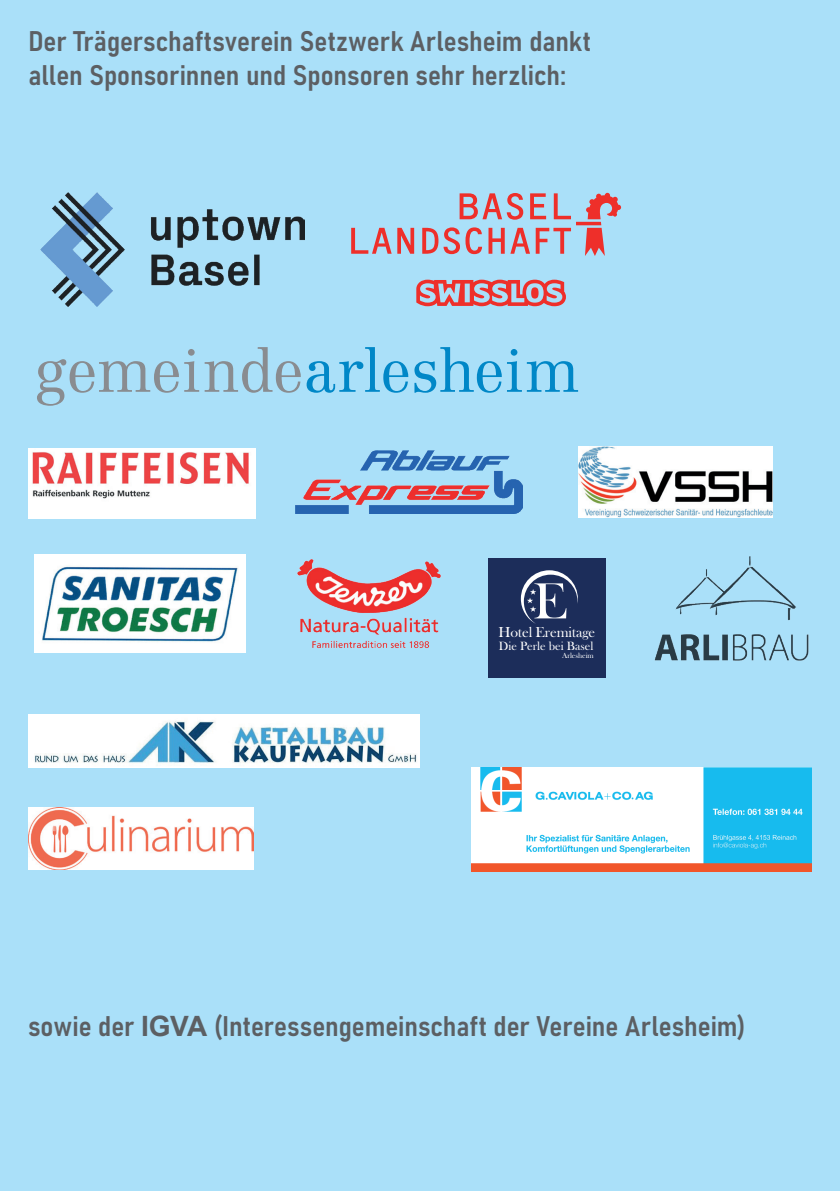
<style>
.page{position:relative;width:840px;height:1191px;background:#fff}
.page>*{position:absolute;margin:0;border:0;box-sizing:border-box;transform-origin:0 0}
.t1{font:52.4px "Bask Old Face";color:#fff;scale:1.04 1}
.t2{font:28px/34px "Bahnschrift";color:#5c5f63}
.t3{font:14.8px "Bask Old Face";color:#fff}
.t4{font:12.4px "Bask Old Face";color:#fff}
.t5{font:7.8px "Bask Old Face";color:#fff}
.s1{font-family:"Arial";font-weight:700}
</style>
<div class="page">
<div style="left:0;top:0;width:839px;height:1191px;background:#aae0f9"></div>
<img style="left:28px;top:714px;width:392px;height:53px">
<div style="left:488px;top:558px;width:117px;height:119px;background:#1c2d5a"></div>
<svg style="left:520px;top:570px;width:57px;height:54px"></svg>
<svg style="left:37px;top:347px;width:263px;height:59px"></svg>
<svg style="left:306px;top:347px;width:102px;height:46px"></svg>
<svg style="left:414px;top:347px;width:163px;height:46px"></svg>
<img style="left:41px;top:193px;width:263px;height:113px">
<svg style="left:459px;top:193px;width:64px;height:27px"></svg>
<svg style="left:530px;top:193px;width:16px;height:26px"></svg>
<svg style="left:553px;top:193px;width:17px;height:26px"></svg>
<svg style="left:351px;top:228px;width:40px;height:26px"></svg>
<svg style="left:397px;top:228px;width:17px;height:26px"></svg>
<svg style="left:488px;top:228px;width:16px;height:26px"></svg>
<svg style="left:510px;top:228px;width:19px;height:26px"></svg>
<svg style="left:535px;top:228px;width:35px;height:26px"></svg>
<svg style="left:422px;top:227px;width:60px;height:27px"></svg>
<svg style="left:585px;top:228px;width:19px;height:28px"></svg>
<svg style="left:586px;top:193px;width:34px;height:26px"></svg>
<hr style="left:575px;top:222px;width:26px;height:3px;background:#ee2f2a">
<svg style="left:416px;top:280px;width:149px;height:26px"></svg>
<img style="left:297px;top:559px;width:144px;height:89px">
<img style="left:35px;top:554px;width:210px;height:98px">
<img style="left:471px;top:767px;width:339px;height:104px">
<img style="left:654px;top:557px;width:155px;height:104px">
<img style="left:28px;top:807px;width:226px;height:63px">
<img style="left:28px;top:448px;width:227px;height:71px">
<img style="left:295px;top:450px;width:227px;height:63px">
<img style="left:578px;top:446px;width:194px;height:71px">
<p class="t2" style="left:28px;top:22px;width:564px">Der Trägerschaftsverein Setzwerk Arlesheim dankt allen Sponsorinnen und Sponsoren sehr herzlich:</p>
<h1 class="t1" style="left:533px;top:572px;width:34px">E</h1>
<p class="t3" style="left:498px;top:624px;width:98px">Hotel Eremitage</p>
<p class="t4" style="left:498px;top:639px;width:96px">Die Perle bei Basel</p>
<p class="t5" style="left:561px;top:651px;width:33px">Arlesheim</p>
<p class="t2" style="left:28px;top:1007px;width:718px">sowie der <span class="s1">IGVA</span> (Interessengemeinschaft der Vereine Arlesheim)</p>
</div>
